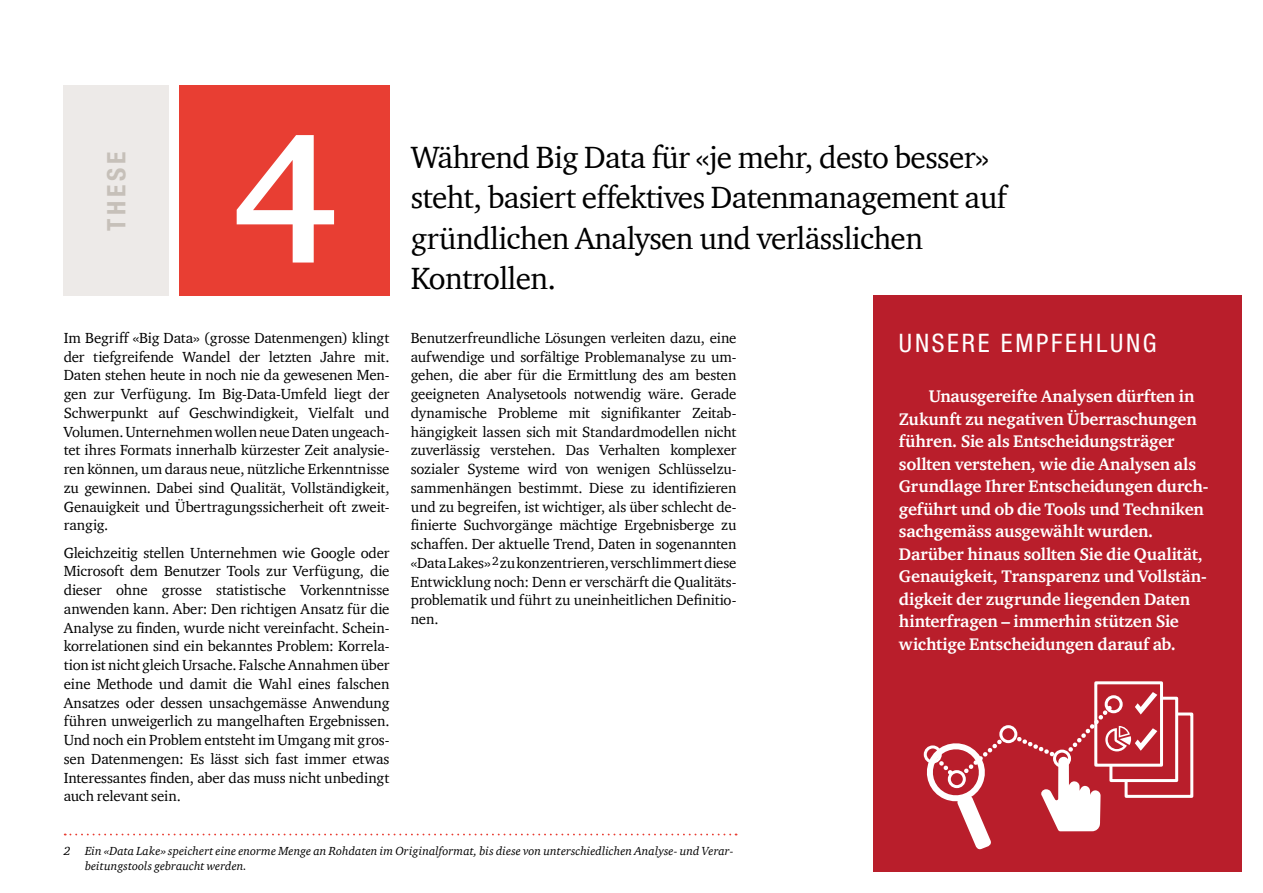
<style>
.page{position:relative;width:1263px;height:893px;background:#fff}
.page>*{position:absolute;margin:0;border:0;box-sizing:border-box;transform-origin:0 0}
.t1{font:700 180px "ITC Charter Com";color:#fff}
.t2{font:31.5px/40.5px "ITC Charter Com";letter-spacing:-.02em;color:#000}
.t3{font:condensed 25.5px "Helvetica Neue LT Std";letter-spacing:.105em;color:#fff}
.t4{font:700 condensed 25.5px "Helvetica Neue LT Std";letter-spacing:.15em;color:#c6c0b9}
.t5{font:700 17.25px/22.5px "ITC Charter Com";letter-spacing:-.01em;color:#fff}
.t6{font:15px/18.8px "ITC Charter Com";letter-spacing:-.01em;color:#000;text-align:justify}
.t7{font:italic 12px/15px "ITC Charter Com";letter-spacing:.005em;color:#000}
</style>
<div class="page">
<div style="left:179px;top:85px;width:210px;height:210px;background:#e83e33"></div>
<div style="left:64px;top:85px;width:105px;height:210px;background:#edeae8"></div>
<div style="left:873px;top:295px;width:369px;height:577px;background:#b91e2b"></div>
<div style="left:1124px;top:712px;width:69px;height:86px;border:3px solid #fff"></div>
<div style="left:1111px;top:698px;width:66px;height:82px;background:#b91e2b"></div>
<div style="left:1109px;top:697px;width:69px;height:85px;border:3px solid #fff"></div>
<div style="left:1096px;top:683px;width:65px;height:82px;background:#b91e2b"></div>
<div style="left:1094px;top:681px;width:69px;height:86px;border:3px solid #fff"></div>
<svg style="left:923px;top:692px;width:234px;height:158px"></svg>
<svg style="left:65px;top:834px;width:672px;height:1px"></svg>
<h3 class="t4" style="left:101px;top:231px;width:81px;rotate:-90deg">THESE</h3>
<h1 class="t1" style="left:232px;top:84px;width:106px">4</h1>
<p class="t6" style="left:64px;top:328px;width:327px">Im Begriff «Big Data» (grosse Datenmengen) klingt der tiefgreifende Wandel der letzten Jahre mit.<br>Daten stehen heute in noch nie da gewesenen Men&shy;gen zur Verfügung. Im Big-Data-Umfeld liegt der Schwerpunkt auf Geschwindigkeit, Vielfalt und Volumen. Unternehmen wollen neue Daten ungeach&shy;tet ihres Formats innerhalb kürzester Zeit analysie&shy;ren können, um daraus neue, nützliche Erkenntnisse zu gewinnen. Dabei sind Qualität, Vollständigkeit, Genauigkeit und Übertragungssicherheit oft zweit&shy;rangig.</p>
<p class="t6" style="left:64px;top:543px;width:327px">Gleichzeitig stellen Unternehmen wie Google oder Microsoft dem Benutzer Tools zur Verfügung, die dieser ohne grosse statistische Vorkenntnisse anwenden kann. Aber: Den richtigen Ansatz für die Analyse zu finden, wurde nicht vereinfacht. Schein&shy;korrelationen sind ein bekanntes Problem: Korrela&shy;tion ist nicht gleich Ursache. Falsche Annahmen über eine Methode und damit die Wahl eines falschen Ansatzes oder dessen unsachgemässe Anwendung führen unweigerlich zu mangelhaften Ergebnissen.<br>Und noch ein Problem entsteht im Umgang mit gros&shy;sen Datenmengen: Es lässt sich fast immer etwas Interessantes finden, aber das muss nicht unbedingt auch relevant sein.</p>
<h2 class="t2" style="left:411px;top:136px;width:598px">Während Big Data für «je mehr, desto besser» steht, basiert effektives Datenmanagement auf gründlichen Analysen und verlässlichen Kontrollen.</h2>
<p class="t6" style="left:411px;top:328px;width:327px">Benutzerfreundliche Lösungen verleiten dazu, eine aufwendige und sorfältige Problemanalyse zu um&shy;gehen, die aber für die Ermittlung des am besten geeigneten Analysetools notwendig wäre. Gerade dynamische Probleme mit signifikanter Zeitab&shy;hängigkeit lassen sich mit Standardmodellen nicht zuverlässig verstehen. Das Verhalten komplexer sozialer Systeme wird von wenigen Schlüsselzu&shy;sammenhängen bestimmt. Diese zu identifizieren und zu begreifen, ist wichtiger, als über schlecht de&shy;finierte Suchvorgänge mächtige Ergebnisberge zu schaffen. Der aktuelle Trend, Daten in sogenannten «Data Lakes» <sup>2</sup> zu konzentrieren, verschlimmert diese Entwicklung noch: Denn er verschärft die Qualitäts&shy;problematik und führt zu uneinheitlichen Definitio&shy;nen.</p>
<h3 class="t3" style="left:899px;top:328px;width:259px">UNSERE EMPFEHLUNG</h3>
<p class="t5" style="left:899px;top:385px;width:311px;text-indent:30px">Unausgereifte Analysen dürften in Zukunft zu negativen Überraschungen führen. Sie als Entscheidungsträger sollten verstehen, wie die Analysen als Grundlage Ihrer Entscheidungen durch&shy;geführt und ob die Tools und Techniken sachgemäss ausgewählt wurden.<br>Darüber hinaus sollten Sie die Qualität, Genauigkeit, Transparenz und Vollstän&shy;digkeit der zugrunde liegenden Daten hinterfragen – immerhin stützen Sie wichtige Entscheidungen darauf ab.</p>
<p class="t7" style="left:85px;top:843px;width:650px;text-indent:-21px">2 Ein «Data Lake» speichert eine enorme Menge an Rohdaten im Originalformat, bis diese von unterschiedlichen Analyse- und Verar&shy;beitungstools gebraucht werden.</p>
</div>
